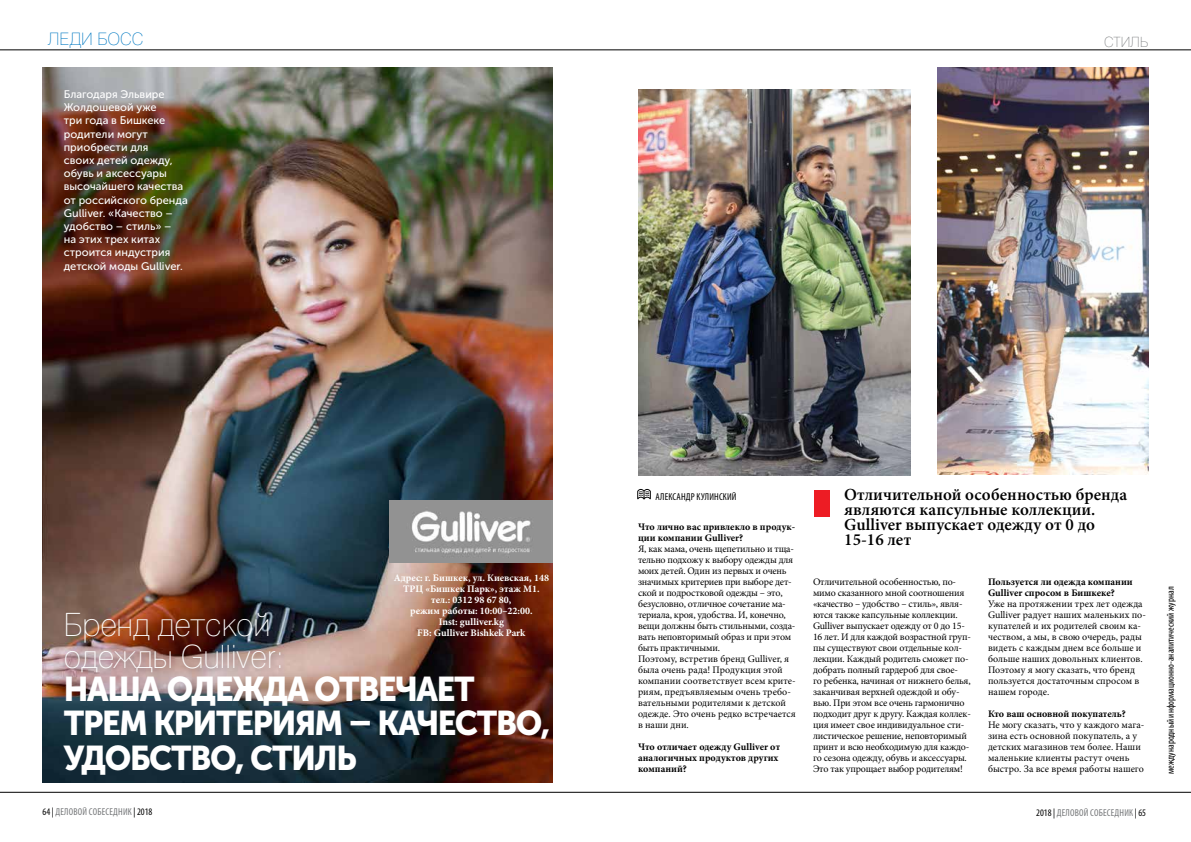
<style>
.page{position:relative;width:1191px;height:842px;background:#fff}
.page>*{position:absolute;margin:0;border:0;box-sizing:border-box;transform-origin:0 0}
.t1{font:34.2px/34.8px "Museo Sans Cyrl 900";letter-spacing:-.04em;color:#fff;scale:.95 1}
.t2{font:100 31.8px/31.8px "Helios";color:#fff}
.t3{font:600 17px/15px "Minion Pro";color:#000}
.t4{font:100 17px "Helios";color:#0079c2}
.t5{font:100 14px "Helios";color:#76787a}
.t6{font:11px/13.2px "Museo Sans Cyrl 500";color:#fff}
.t7{font:10px/11px "Minion Pro";letter-spacing:-.01em;color:#000}
.t8{font:700 10px/11px "Minion Pro";color:#000}
.t9{font:700 10px/11px "Minion Pro";color:#fff;text-align:center}
.t10{font:condensed 10px "Myriad Pro";letter-spacing:.02em;color:#76787a}
.t11{font:condensed 10px "Myriad Pro";color:#000}
.t12{font:condensed 10px "Myriad Pro";letter-spacing:.02em;color:#000}
.s1{color:#000}
</style>
<div class="page">
<img style="left:43px;top:68px;width:510px;height:715px">
<img style="left:937px;top:68px;width:211px;height:407px">
<hr style="left:0;top:50px;width:1191px;height:1px;background:#000">
<hr style="left:0;top:792px;width:1191px;height:1px;background:#000">
<div style="left:814px;top:490px;width:15px;height:27px;background:#ed1c24"></div>
<div style="left:62px;top:609px;width:225px;height:69px;background:#000;opacity:.3"></div>
<img style="left:638px;top:90px;width:272px;height:386px">
<svg style="left:637px;top:489px;width:14px;height:11px"></svg>
<img style="left:389px;top:500px;width:164px;height:63px">
<h3 class="t4" style="left:48px;top:29px;width:97px">леди босс</h3>
<h3 class="t5" style="left:1104px;top:34px;width:46px">стиль</h3>
<p class="t6" style="left:64px;top:88px;width:125px">Благодаря Эльвире<br>Жолдошевой уже<br>три года в Бишкеке родители могут приобрести для<br>своих детей одежду, обувь и аксессуары высочайшего качества от российского бренда<br>Gulliver. «Качество – удобство – стиль» –<br>на этих трех китах строится индустрия детской моды Gulliver.</p>
<h2 class="t2" style="left:64px;top:609px;width:222px">Бренд детской одежды Gulliver:</h2>
<p class="t9" style="left:394px;top:572px;width:157px">Адрес: г. Бишкек, ул. Киевская, 148<br>ТРЦ «Бишкек Парк», этаж М1. тел.: 0312 98 67 80,<br>режим работы: 10:00–22:00.<br>Inst: gulliver.kg<br>FB: Gulliver Bishkek Park</p>
<h1 class="t1" style="left:64px;top:671px;width:514px">Наша одежда отвечает трем критериям – качество, удобство, стиль</h1>
<p class="t12" style="left:655px;top:490px;width:82px">Александр Кулинский</p>
<p class="t8" style="left:638px;top:521px;width:159px">Что лично вас привлекло в продук&shy;ции компании Gulliver?</p>
<p class="t7" style="left:638px;top:543px;width:159px">Я, как мама, очень щепетильно и тща&shy;тельно подхожу к выбору одежды для моих детей. Один из первых и очень значимых критериев при выборе дет&shy;ской и подростковой одежды – это, безусловно, отличное сочетание ма&shy;териала, кроя, удобства. И, конечно, вещи должны быть стильными, созда&shy;вать неповторимый образ и при этом быть практичными.<br>Поэтому, встретив бренд Gulliver, я была очень рада! Продукция этой компании соответствует всем крите&shy;риям, предъявляемым очень требо&shy;вательными родителями к детской одежде. Это очень редко встречается в наши дни.</p>
<p class="t8" style="left:638px;top:741px;width:144px">Что отличает одежду Gulliver от аналогичных продуктов других компаний?</p>
<h3 class="t3" style="left:844px;top:487px;width:284px">Отличительной особенностью бренда являются капсульные коллекции.<br>Gulliver выпускает одежду от 0 до<br>15-16 лет</h3>
<p class="t7" style="left:813px;top:576px;width:159px">Отличительной особенностью, по&shy;мимо сказанного мной соотношения «качество – удобство – стиль», явля&shy;ются также капсульные коллекции.<br>Gulliver выпускает одежду от 0 до 15- 16 лет. И для каждой возрастной груп&shy;пы существуют свои отдельные кол&shy;лекции. Каждый родитель сможет по&shy;добрать полный гардероб для свое-<br>го ребенка, начиная от нижнего белья, заканчивая верхней одеждой и обу&shy;вью. При этом все очень гармонично подходит друг к другу. Каждая коллек&shy;ция имеет свое индивидуальное сти&shy;листическое решение, неповторимый принт и всю необходимую для каждо&shy;го сезона одежду, обувь и аксессуары.<br>Это так упрощает выбор родителям!</p>
<p class="t8" style="left:988px;top:576px;width:146px">Пользуется ли одежда компании<br>Gulliver спросом в Бишкеке?</p>
<p class="t7" style="left:988px;top:598px;width:159px">Уже на протяжении трех лет одежда<br>Gulliver радует наших маленьких по&shy;купателей и их родителей своим ка&shy;чеством, а мы, в свою очередь, рады видеть с каждым днем все больше и больше наших довольных клиентов.<br>Поэтому я могу сказать, что бренд пользуется достаточным спросом в нашем городе.</p>
<p class="t8" style="left:988px;top:708px;width:139px">Кто ваш основной покупатель?</p>
<p class="t7" style="left:988px;top:719px;width:158px">Не могу сказать, что у каждого мага&shy;зина есть основной покупатель, а у детских магазинов тем более. Наши маленькие клиенты растут очень быстро. За все время работы нашего</p>
<p class="t10" style="left:43px;top:806px;width:111px"><span class="s1">64 |</span> деловой собеседник <span class="s1">| 2018</span></p>
<p class="t10" style="left:1036px;top:806px;width:111px"><span class="s1">2018 |</span> деловой собеседник <span class="s1">| 65</span></p>
<p class="t11" style="left:1164px;top:774px;width:189px;rotate:-90deg">международный информационно-аналитический журнал</p>
</div>
